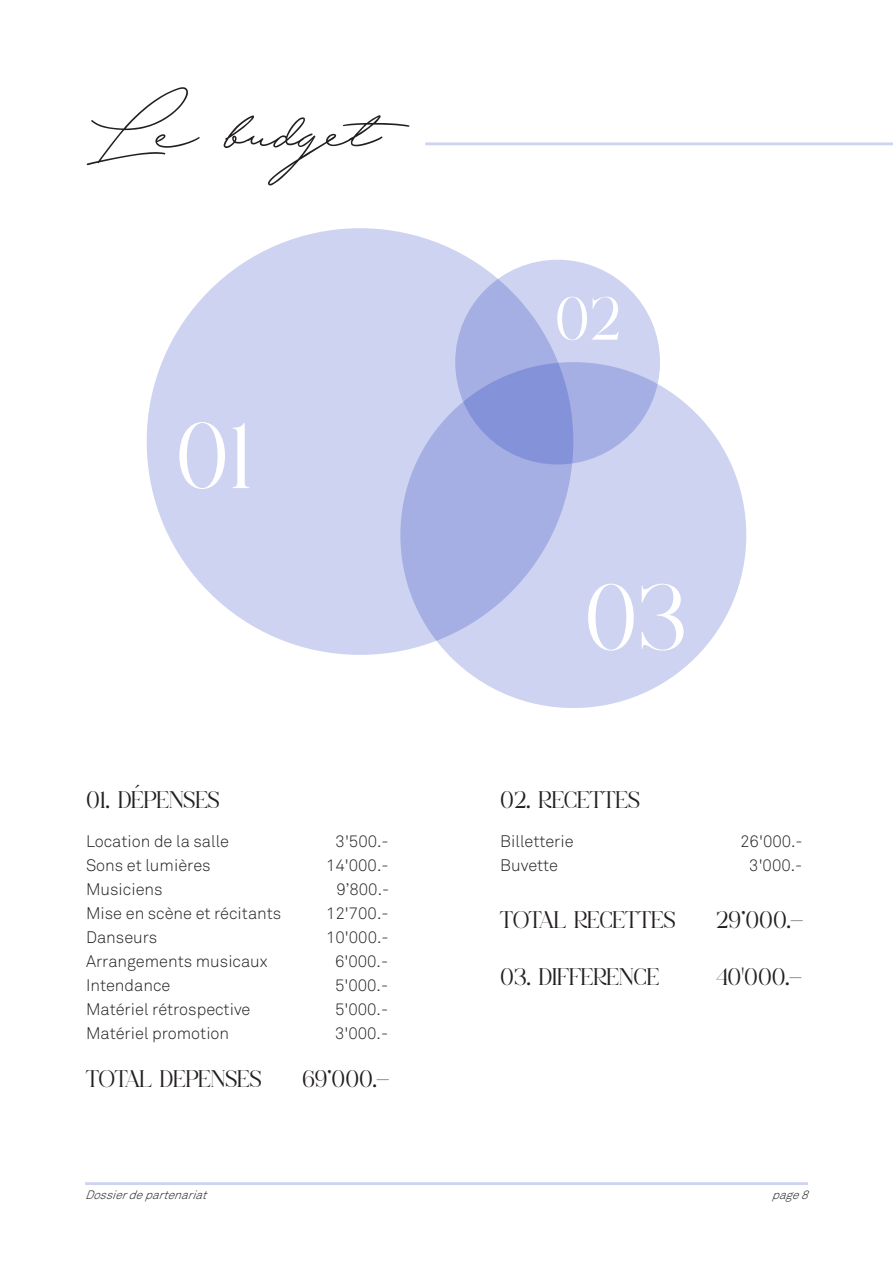
<style>
.page{position:relative;width:893px;height:1263px;background:#fff}
.page>*{position:absolute;margin:0;border:0;box-sizing:border-box;transform-origin:0 0}
.t1{font:93.15px "MELADUROSE";color:#fff}
.t2{font:60.6px "MELADUROSE";color:#fff}
.t3{font:60px "Hijrnotes PERSONALUSEONLY";color:#231f20}
.t4{font:24px "MELADUROSE";color:#231f20}
.t5{font:300 16.5px "Akkurat Pro";color:#231f20}
.t6{font:italic 300 12px "Akkurat Pro";color:#231f20}
</style>
<div class="page">
<hr style="left:85px;top:1182px;width:723px;height:3px;background:#011fb5">
<hr style="left:425px;top:142px;width:468px;height:3px;background:#011fb5">
<div style="left:147px;top:228px;width:426px;height:427px;background:#cdd3f0;border-radius:50%"></div>
<svg style="left:455px;top:260px;width:205px;height:204px;background:#bec5eb"></svg>
<svg style="left:400px;top:362px;width:346px;height:346px;background:#b9c1ea"></svg>
<p class="t3" style="left:85px;top:114px;width:329px">Le budget</p>
<p class="t1" style="left:175px;top:397px;width:79px">01</p>
<p class="t4" style="left:86px;top:785px;width:135px">01. DÉPENSES</p>
<p class="t5" style="left:86px;top:831px;width:145px">Location de la salle</p>
<p class="t5" style="left:336px;top:831px;width:55px">3'500.-</p>
<p class="t5" style="left:86px;top:855px;width:126px">Sons et lumières</p>
<p class="t5" style="left:326px;top:855px;width:64px">14'000.-</p>
<p class="t5" style="left:86px;top:879px;width:78px">Musiciens</p>
<p class="t5" style="left:337px;top:879px;width:54px">9’800.-</p>
<p class="t5" style="left:86px;top:903px;width:197px">Mise en scène et récitants</p>
<p class="t5" style="left:326px;top:903px;width:64px">12'700.-</p>
<p class="t5" style="left:86px;top:927px;width:73px">Danseurs</p>
<p class="t5" style="left:326px;top:927px;width:64px">10'000.-</p>
<p class="t5" style="left:86px;top:951px;width:183px">Arrangements musicaux</p>
<p class="t5" style="left:335px;top:951px;width:55px">6'000.-</p>
<p class="t5" style="left:86px;top:975px;width:86px">Intendance</p>
<p class="t5" style="left:335px;top:975px;width:55px">5'000.-</p>
<p class="t5" style="left:86px;top:999px;width:166px">Matériel rétrospective</p>
<p class="t5" style="left:335px;top:999px;width:55px">5'000.-</p>
<p class="t5" style="left:86px;top:1023px;width:145px">Matériel promotion</p>
<p class="t5" style="left:335px;top:1023px;width:55px">3'000.-</p>
<p class="t4" style="left:86px;top:1064px;width:177px">TOTAL DEPENSES</p>
<p class="t4" style="left:302px;top:1064px;width:89px">69’000.-</p>
<p class="t2" style="left:555px;top:281px;width:68px">02</p>
<p class="t1" style="left:584px;top:559px;width:105px">03</p>
<p class="t4" style="left:500px;top:785px;width:141px">02. RECETTES</p>
<p class="t5" style="left:500px;top:831px;width:75px">Billetterie</p>
<p class="t5" style="left:740px;top:831px;width:64px">26'000.-</p>
<p class="t5" style="left:500px;top:855px;width:59px">Buvette</p>
<p class="t5" style="left:749px;top:855px;width:55px">3'000.-</p>
<p class="t4" style="left:500px;top:905px;width:177px">TOTAL RECETTES</p>
<p class="t4" style="left:716px;top:905px;width:88px">29’000.-</p>
<p class="t4" style="left:500px;top:962px;width:160px">03. DIFFERENCE</p>
<p class="t4" style="left:716px;top:962px;width:87px">40'000.-</p>
<p class="t6" style="left:85px;top:1188px;width:128px">Dossierdepartenariat</p>
<p class="t6" style="left:772px;top:1188px;width:43px">page8</p>
</div>
